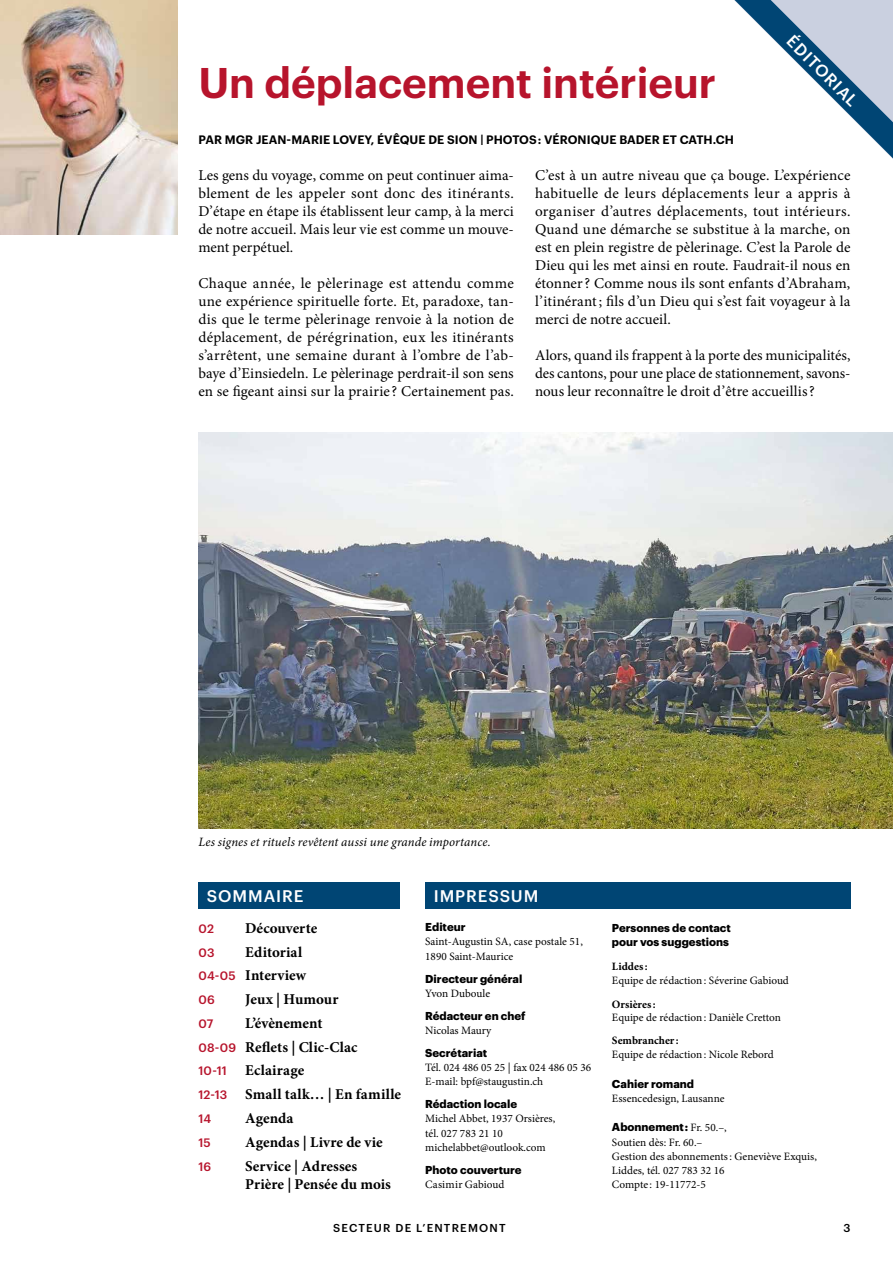
<style>
.page{position:relative;width:893px;height:1263px;background:#fff}
.page>*{position:absolute;margin:0;border:0;box-sizing:border-box;transform-origin:0 0}
.t1{font:600 42px "Graphik";color:#b7142c}
.t2{font:500 16.5px "Graphik";letter-spacing:.055em;color:#fff}
.t3{font:15px/18px "Minion Pro";color:#000;text-align:justify}
.t4{font:700 15px/23.9px "Minion Pro";letter-spacing:.005em;color:#000}
.t5{font:italic 12.75px "Minion Pro";letter-spacing:.01em;color:#000}
.t6{font:600 12px "Graphik";letter-spacing:.005em;color:#000}
.t7{font:500 12px "Graphik";letter-spacing:.015em;color:#b7142c}
.t8{font:11.25px/14.2px "Minion Pro";color:#000}
.t9{font:700 11.25px/14.2px "Graphik";color:#000}
.t10{font:700 11.25px "Minion Pro";color:#000}
.t11{font:500 11.25px "Graphik";letter-spacing:.105em;color:#000}
.s1{font-family:"Graphik";font-weight:500;font-size:12px;color:#b7142c}
.s2{font-family:"Minion Pro";font-weight:400}
</style>
<div class="page">
<svg style="left:734px;top:0;width:159px;height:159px"></svg>
<div style="left:198px;top:882px;width:202px;height:26px;background:#004574"></div>
<div style="left:425px;top:882px;width:425px;height:26px;background:#004574"></div>
<img style="left:0;top:0;width:177px;height:234px">
<img style="left:199px;top:432px;width:694px;height:396px">
<h1 class="t1" style="left:198px;top:51px;width:519px">Un déplacement intérieur</h1>
<p class="t6" style="left:198px;top:130px;width:537px">PAR MGR JEAN-MARIE LOVEY, ÉVÊQUE DE SION | PHOTOS : VÉRONIQUE BADER ET CATH.CH</p>
<p class="t2" style="left:798px;top:29px;width:94px;rotate:45deg">ÉDITORIAL</p>
<p class="t3" style="left:198px;top:166px;width:317px">Les gens du voyage, comme on peut continuer aima&shy;blement de les appeler sont donc des itinérants.<br>D’étape en étape ils établissent leur camp, à la merci de notre accueil. Mais leur vie est comme un mouve&shy;ment perpétuel.</p>
<p class="t3" style="left:198px;top:274px;width:317px">Chaque année, le pèlerinage est attendu comme une expérience spirituelle forte. Et, paradoxe, tan&shy;dis que le terme pèlerinage renvoie à la notion de déplacement, de pérégrination, eux les itinérants s’arrêtent, une semaine durant à l’ombre de l’ab&shy;baye d’Einsiedeln. Le pèlerinage perdrait-il son sens en se figeant ainsi sur la prairie ? Certainement pas.</p>
<p class="t3" style="left:535px;top:166px;width:317px">C’est à un autre niveau que ça bouge. L’expérience habituelle de leurs déplacements leur a appris à organiser d’autres déplacements, tout intérieurs.<br>Quand une démarche se substitue à la marche, on est en plein registre de pèlerinage. C’est la Parole de Dieu qui les met ainsi en route. Faudrait-il nous en étonner? Comme nous ils sont enfants d’Abraham, l’itinérant; fils d’un Dieu qui s’est fait voyageur à la merci de notre accueil.</p>
<p class="t3" style="left:535px;top:346px;width:317px">Alors, quand ils frappent à la porte des municipalités, des cantons, pour une place de stationnement, savons&shy;nous leur reconnaître le droit d’être accueillis?</p>
<p class="t5" style="left:198px;top:833px;width:294px">Les signes et rituels revêtent aussi une grande importance.</p>
<p class="t2" style="left:207px;top:883px;width:98px">SOMMAIRE</p>
<p class="t2" style="left:434px;top:883px;width:106px">IMPRESSUM</p>
<p class="t7" style="left:198px;top:919px;width:17px">02</p>
<p class="t4" style="left:245px;top:916px;width:74px">Découverte</p>
<p class="t7" style="left:198px;top:943px;width:18px">03</p>
<p class="t4" style="left:198px;top:940px;width:109px;text-align:right">Editorial<br><span class="s1">04-05</span> Interview</p>
<p class="t7" style="left:198px;top:990px;width:18px">06</p>
<p class="t4" style="left:245px;top:987px;width:95px">Jeux | Humour</p>
<p class="t7" style="left:198px;top:1014px;width:16px">07</p>
<p class="t4" style="left:198px;top:1011px;width:204px;text-indent:47px">L’évènement<br><span class="s1">08-09</span> Reflets | Clic-Clac<br><span class="s1">10-11</span> Eclairage<br><span class="s1">12-13</span> Small talk… | En famille</p>
<p class="t7" style="left:198px;top:1109px;width:14px">14</p>
<p class="t4" style="left:245px;top:1106px;width:50px">Agenda</p>
<p class="t7" style="left:198px;top:1133px;width:14px">15</p>
<p class="t4" style="left:245px;top:1130px;width:139px">Agendas | Livre de vie</p>
<p class="t7" style="left:198px;top:1157px;width:14px">16</p>
<p class="t4" style="left:245px;top:1156px;width:147px;line-height:18px">Service | Adresses<br>Prière | Pensée du mois</p>
<p class="t9" style="left:425px;top:919px;width:42px">Editeur</p>
<p class="t8" style="left:425px;top:935px;width:159px">Saint-Augustin SA, case postale 51,<br>1890 Saint-Maurice</p>
<p class="t9" style="left:425px;top:970px;width:99px">Directeur général</p>
<p class="t8" style="left:425px;top:986px;width:66px">Yvon Duboule</p>
<p class="t9" style="left:425px;top:1007px;width:102px">Rédacteur en chef</p>
<p class="t8" style="left:425px;top:1023px;width:68px">Nicolas Maury</p>
<p class="t9" style="left:425px;top:1044px;width:63px">Secrétariat</p>
<p class="t8" style="left:425px;top:1060px;width:167px">Tél. 024 486 05 25 | fax 024 486 05 36<br>E-mail: bpf@staugustin.ch</p>
<p class="t9" style="left:425px;top:1096px;width:93px">Rédaction locale</p>
<p class="t8" style="left:425px;top:1112px;width:132px">Michel Abbet, 1937 Orsières, tél. 027 783 21 10 michelabbet@outlook.com</p>
<p class="t9" style="left:425px;top:1161px;width:98px">Photo couverture</p>
<p class="t8" style="left:425px;top:1177px;width:81px">Casimir Gabioud</p>
<p class="t9" style="left:612px;top:920px;width:120px">Personnes de contact pour vos suggestions</p>
<p class="t10" style="left:612px;top:958px;width:37px">Liddes:</p>
<p class="t8" style="left:612px;top:973px;width:178px">Equipe de rédaction: Séverine Gabioud</p>
<p class="t10" style="left:612px;top:996px;width:45px">Orsières:</p>
<p class="t8" style="left:612px;top:1010px;width:170px">Equipe de rédaction: Danièle Cretton</p>
<p class="t10" style="left:612px;top:1033px;width:68px">Sembrancher :</p>
<p class="t8" style="left:612px;top:1048px;width:163px">Equipe de rédaction: Nicole Rebord</p>
<p class="t9" style="left:612px;top:1075px;width:84px">Cahier romand</p>
<p class="t8" style="left:612px;top:1091px;width:114px">Essencedesign, Lausanne</p>
<p class="t9" style="left:612px;top:1119px;width:116px">Abonnement : <span class="s2">Fr. 50.–,</span></p>
<p class="t8" style="left:612px;top:1135px;width:206px">Soutien dès: Fr. 60.–<br>Gestion des abonnements: Geneviève Exquis,<br>Liddes, tél. 027 783 32 16<br>Compte : 19-11772-5</p>
<p class="t11" style="left:333px;top:1220px;width:174px">SECTEUR DE L’ENTREMONT</p>
<p class="t11" style="left:843px;top:1220px;width:9px">3</p>
</div>
